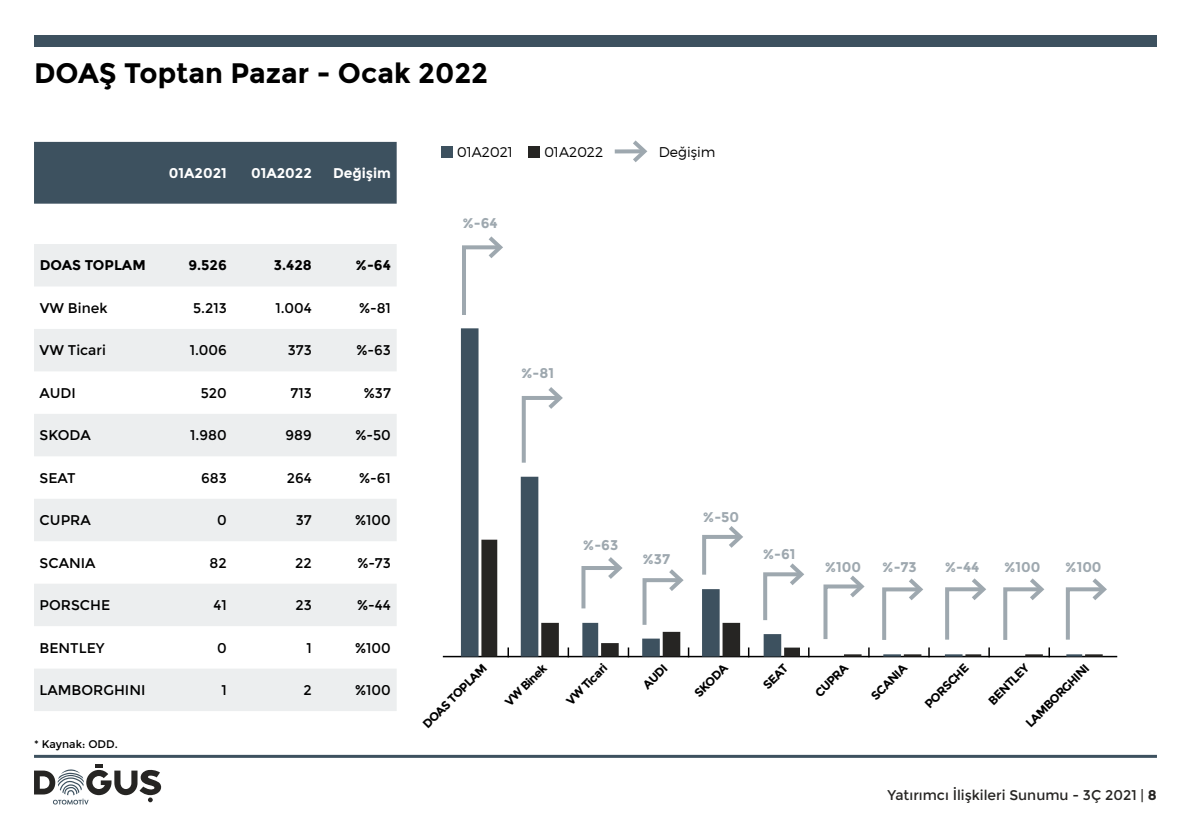
<style>
.page{position:relative;width:1191px;height:840px;background:#fff}
.page>*{position:absolute;margin:0;border:0;box-sizing:border-box;transform-origin:0 0}
.t1{font:700 28px "Montserrat";color:#000}
.t2{font:14px "Montserrat";color:#000}
.t3{font:700 14px "Montserrat";color:#9ea8af}
.t4{font:14px "Montserrat";color:#262523}
.t5{font:700 14px "Montserrat";color:#000}
.t6{font:300 14px "Montserrat";color:#000}
.t7{font:700 14px "Montserrat";color:#fff}
.t8{font:700 12px "Montserrat";color:#000}
.t9{font:11px "Montserrat";color:#000}
.s1{font-weight:700}
</style>
<div class="page">
<div style="left:34px;top:35px;width:1123px;height:12px;background:#3d515f"></div>
<hr style="left:34px;top:754px;width:1123px;height:3px;background:#3d515f">
<svg style="left:34px;top:764px;width:128px;height:40px"></svg>
<div style="left:441px;top:146px;width:12px;height:11px;background:#3d515f"></div>
<div style="left:528px;top:146px;width:12px;height:11px;background:#262523"></div>
<svg style="left:615px;top:149px;width:13px;height:4px"></svg>
<svg style="left:628px;top:140px;width:20px;height:22px"></svg>
<div style="left:34px;top:142px;width:363px;height:61px;background:#3d515f"></div>
<svg style="left:34px;top:244px;width:363px;height:466px;fill:#eceeef"></svg>
<hr style="left:443px;top:655px;width:674px;height:2px;background:#000">
<svg style="left:462px;top:236px;width:41px;height:79px"></svg>
<svg style="left:1102px;top:585px;width:5px;height:9px"></svg>
<svg style="left:461px;top:328px;width:282px;height:328px"></svg>
<svg style="left:481px;top:539px;width:621px;height:117px"></svg>
<h1 class="t1" style="left:34px;top:57px;width:456px">DOAŞ Toptan Pazar - Ocak 2022</h1>
<p class="t7" style="left:169px;top:165px;width:59px">01A2021</p>
<p class="t7" style="left:251px;top:165px;width:62px">01A2022</p>
<p class="t7" style="left:333px;top:165px;width:59px">Değişim</p>
<p class="t5" style="left:40px;top:257px;width:108px">DOAS TOPLAM</p>
<p class="t5" style="left:188px;top:257px;width:40px">9.526</p>
<p class="t5" style="left:274px;top:257px;width:39px">3.428</p>
<p class="t5" style="left:355px;top:257px;width:37px">%-64</p>
<p class="t2" style="left:40px;top:300px;width:69px">VW Binek</p>
<p class="t2" style="left:193px;top:300px;width:35px">5.213</p>
<p class="t2" style="left:275px;top:300px;width:38px">1.004</p>
<p class="t2" style="left:359px;top:300px;width:33px">%-81</p>
<p class="t2" style="left:40px;top:342px;width:68px">VW Ticari</p>
<p class="t2" style="left:190px;top:342px;width:39px">1.006</p>
<p class="t2" style="left:288px;top:342px;width:26px">373</p>
<p class="t2" style="left:356px;top:342px;width:36px">%-63</p>
<p class="t2" style="left:40px;top:384px;width:38px">AUDI</p>
<p class="t2" style="left:201px;top:384px;width:27px">520</p>
<p class="t2" style="left:290px;top:384px;width:23px">713</p>
<p class="t2" style="left:364px;top:384px;width:29px">%37</p>
<p class="t2" style="left:40px;top:427px;width:53px">SKODA</p>
<p class="t2" style="left:190px;top:427px;width:38px">1.980</p>
<p class="t2" style="left:286px;top:427px;width:28px">989</p>
<p class="t2" style="left:355px;top:427px;width:37px">%-50</p>
<p class="t2" style="left:40px;top:469px;width:38px">SEAT</p>
<p class="t2" style="left:201px;top:469px;width:27px">683</p>
<p class="t2" style="left:287px;top:469px;width:26px">264</p>
<p class="t2" style="left:359px;top:469px;width:33px">%-61</p>
<p class="t2" style="left:40px;top:512px;width:53px">CUPRA</p>
<p class="t2" style="left:217px;top:512px;width:11px">0</p>
<p class="t2" style="left:296px;top:512px;width:18px">37</p>
<p class="t2" style="left:355px;top:512px;width:37px">%100</p>
<p class="t2" style="left:40px;top:554px;width:57px">SCANIA</p>
<p class="t2" style="left:210px;top:554px;width:19px">82</p>
<p class="t2" style="left:295px;top:554px;width:18px">22</p>
<p class="t2" style="left:357px;top:554px;width:35px">%-73</p>
<p class="t2" style="left:40px;top:596px;width:72px">PORSCHE</p>
<p class="t2" style="left:213px;top:596px;width:15px">41</p>
<p class="t2" style="left:295px;top:596px;width:18px">23</p>
<p class="t2" style="left:357px;top:596px;width:35px">%-44</p>
<p class="t2" style="left:40px;top:639px;width:67px">BENTLEY</p>
<p class="t2" style="left:217px;top:639px;width:11px">0</p>
<p class="t2" style="left:306px;top:639px;width:7px">1</p>
<p class="t2" style="left:355px;top:639px;width:37px">%100</p>
<p class="t2" style="left:40px;top:681px;width:107px">LAMBORGHINI</p>
<p class="t2" style="left:221px;top:681px;width:7px">1</p>
<p class="t2" style="left:303px;top:681px;width:10px">2</p>
<p class="t2" style="left:355px;top:681px;width:37px">%100</p>
<p class="t9" style="left:34px;top:736px;width:85px">* Kaynak: ODD.</p>
<p class="t6" style="left:457px;top:144px;width:57px">01A2021</p>
<p class="t6" style="left:544px;top:144px;width:60px">01A2022</p>
<p class="t6" style="left:659px;top:144px;width:58px">Değişim</p>
<p class="t3" style="left:462px;top:214px;width:37px">%-64</p>
<p class="t3" style="left:521px;top:365px;width:34px">%-81</p>
<p class="t3" style="left:583px;top:536px;width:37px">%-63</p>
<p class="t3" style="left:642px;top:551px;width:29px">%37</p>
<p class="t3" style="left:703px;top:508px;width:38px">%-50</p>
<p class="t3" style="left:762px;top:545px;width:34px">%-61</p>
<p class="t3" style="left:824px;top:558px;width:38px">%100</p>
<p class="t3" style="left:882px;top:558px;width:36px">%-73</p>
<p class="t3" style="left:944px;top:558px;width:36px">%-44</p>
<p class="t3" style="left:1004px;top:558px;width:38px">%100</p>
<p class="t3" style="left:1065px;top:558px;width:38px">%100</p>
<p class="t8" style="left:502px;top:698px;width:55px;rotate:-45deg">VW Binek</p>
<p class="t8" style="left:760px;top:681px;width:31px;rotate:-45deg">SEAT</p>
<p class="t8" style="left:921px;top:700px;width:58px;rotate:-45deg">PORSCHE</p>
<p class="t8" style="left:640px;top:681px;width:31px;rotate:-45deg">AUDI</p>
<p class="t8" style="left:985px;top:697px;width:53px;rotate:-45deg">BENTLEY</p>
<p class="t8" style="left:420px;top:720px;width:86px;rotate:-45deg">DOAS TOPLAM</p>
<p class="t8" style="left:691px;top:689px;width:43px;rotate:-45deg">SKODA</p>
<p class="t8" style="left:563px;top:697px;width:54px;rotate:-45deg">VW Ticari</p>
<p class="t8" style="left:812px;top:689px;width:43px;rotate:-45deg">CUPRA</p>
<p class="t8" style="left:868px;top:692px;width:46px;rotate:-45deg">SCANIA</p>
<p class="t8" style="left:1022px;top:719px;width:85px;rotate:-45deg">LAMBORGHINI</p>
<p class="t4" style="left:887px;top:786px;width:271px">Yatırımcı İlişkileri Sunumu - 3Ç 2021 | <span class="s1">8</span></p>
</div>
